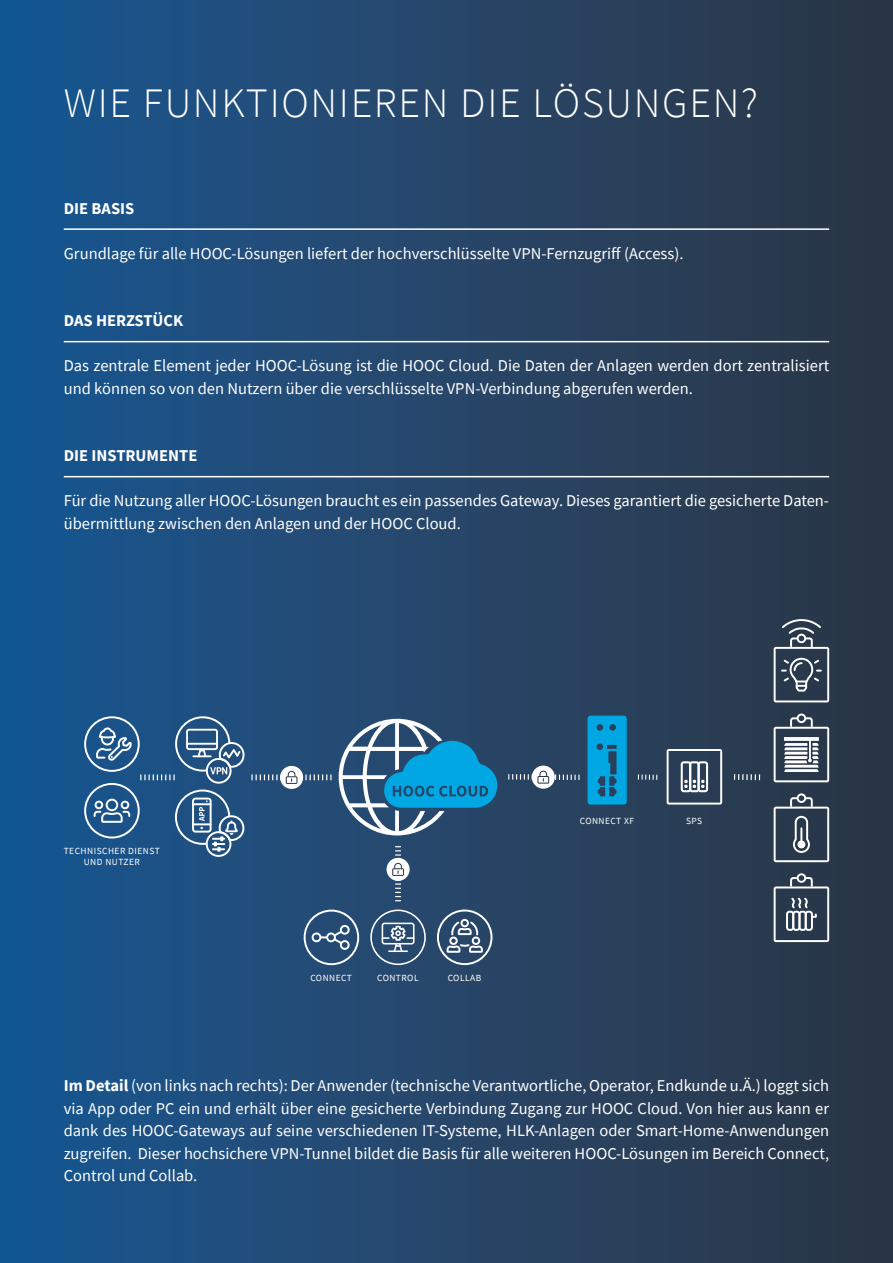
<style>
.page{position:relative;width:893px;height:1263px;background:#fff}
.page>*{position:absolute;margin:0;border:0;box-sizing:border-box;transform-origin:0 0}
.t1{font:300 42px "Source Sans Pro";letter-spacing:.04em;color:#fff}
.t2{font:16.5px/22.5px "Source Sans Pro";color:#fff}
.t3{font:700 16.5px "Source Sans Pro";color:#fff}
.t4{font:9.45px/11.2px "Source Sans Pro";letter-spacing:.05em;color:#fff;text-align:center}
.s1{font-weight:700}
</style>
<div class="page">
<div style="left:0;top:0;width:893px;height:1263px;background:linear-gradient(to right,#195792,#2e3643)"></div>
<hr style="left:64px;top:228px;width:765px;height:2px;background:#fff">
<hr style="left:64px;top:341px;width:765px;height:1px;background:#fff">
<hr style="left:64px;top:476px;width:765px;height:1px;background:#fff">
<svg style="left:638px;top:774px;width:19px;height:6px"></svg>
<svg style="left:734px;top:774px;width:26px;height:6px"></svg>
<svg style="left:84px;top:716px;width:161px;height:141px;background:#3c6995"></svg>
<svg style="left:280px;top:766px;width:23px;height:23px"></svg>
<div style="left:286px;top:776px;width:11px;height:8px;border:1px solid #273443"></div>
<svg style="left:251px;top:770px;width:81px;height:11px"></svg>
<div style="left:387px;top:858px;width:23px;height:23px;background:#fff;border-radius:50%"></div>
<div style="left:392px;top:868px;width:12px;height:8px;border:1px solid #273443"></div>
<svg style="left:394px;top:846px;width:8px;height:55px"></svg>
<svg style="left:532px;top:766px;width:23px;height:23px"></svg>
<div style="left:538px;top:776px;width:11px;height:7px;border:1px solid #273443"></div>
<svg style="left:508px;top:770px;width:72px;height:11px"></svg>
<svg style="left:339px;top:719px;width:158px;height:116px;background:#3b7ca2"></svg>
<svg style="left:304px;top:910px;width:55px;height:55px;background:#4b6b8d"></svg>
<svg style="left:437px;top:909px;width:55px;height:56px;background:#58708a"></svg>
<svg style="left:667px;top:749px;width:55px;height:55px;background:#58677a"></svg>
<div style="left:698px;top:761px;width:10px;height:31px;border:2px solid #fff;border-radius:2px"></div>
<svg style="left:774px;top:619px;width:55px;height:83px;background:#515e6d"></svg>
<div style="left:797px;top:793px;width:9px;height:10px;border:2px solid #fff;border-radius:50%"></div>
<svg style="left:774px;top:796px;width:55px;height:66px;background:#515f6e"></svg>
<div style="left:797px;top:873px;width:9px;height:10px;border:2px solid #fff;border-radius:50%"></div>
<svg style="left:774px;top:876px;width:55px;height:66px;background:#586473"></svg>
<div style="left:797px;top:713px;width:9px;height:10px;border:2px solid #fff;border-radius:50%"></div>
<svg style="left:774px;top:716px;width:55px;height:66px"></svg>
<svg style="left:370px;top:909px;width:56px;height:56px;background:#4f6b89"></svg>
<svg style="left:588px;top:716px;width:39px;height:88px;background:#0696cb"></svg>
<h1 class="t1" style="left:64px;top:77px;width:696px">WIE FUNKTIONIEREN DIE LÖSUNGEN?</h1>
<p class="t3" style="left:64px;top:197px;width:72px">DIE BASIS</p>
<p class="t2" style="left:64px;top:242px;width:621px">Grundlage für alle HOOC-Lösungen liefert der hochverschlüsselte VPN-Fernzugriff (Access).</p>
<p class="t3" style="left:64px;top:309px;width:121px">DAS HERZSTÜCK</p>
<p class="t2" style="left:64px;top:354px;width:767px">Das zentrale Element jeder HOOC-Lösung ist die HOOC Cloud. Die Daten der Anlagen werden dort zentralisiert und können so von den Nutzern über die verschlüsselte VPN-Verbindung abgerufen werden.</p>
<p class="t3" style="left:64px;top:444px;width:135px">DIE INSTRUMENTE</p>
<p class="t2" style="left:64px;top:489px;width:767px">Für die Nutzung aller HOOC-Lösungen braucht es ein passendes Gateway. Dieses garantiert die gesicherte Daten&shy;übermittlung zwischen den Anlagen und der HOOC Cloud.</p>
<p class="t4" style="left:64px;top:845px;width:97px">TECHNISCHER DIENST<br>UND NUTZER</p>
<p class="t4" style="left:310px;top:972px;width:43px">CONNECT</p>
<p class="t4" style="left:377px;top:972px;width:43px">CONTROL</p>
<p class="t4" style="left:448px;top:972px;width:35px">COLLAB</p>
<p class="t4" style="left:580px;top:815px;width:56px">CONNECT XF</p>
<p class="t4" style="left:686px;top:815px;width:18px">SPS</p>
<p class="t2" style="left:64px;top:1074px;width:767px;text-align:justify"><span class="s1">Im Detail</span> (von links nach rechts): Der Anwender (technische Verantwortliche, Operator, Endkunde u.Ä.) loggt sich via App oder PC ein und erhält über eine gesicherte Verbindung Zugang zur HOOC Cloud. Von hier aus kann er dank des HOOC-Gateways auf seine verschiedenen IT-Systeme, HLK-Anlagen oder Smart-Home-Anwendungen zugreifen. Dieser hochsichere VPN-Tunnel bildet die Basis für alle weiteren HOOC-Lösungen im Bereich Connect, Control und Collab.</p>
</div>
